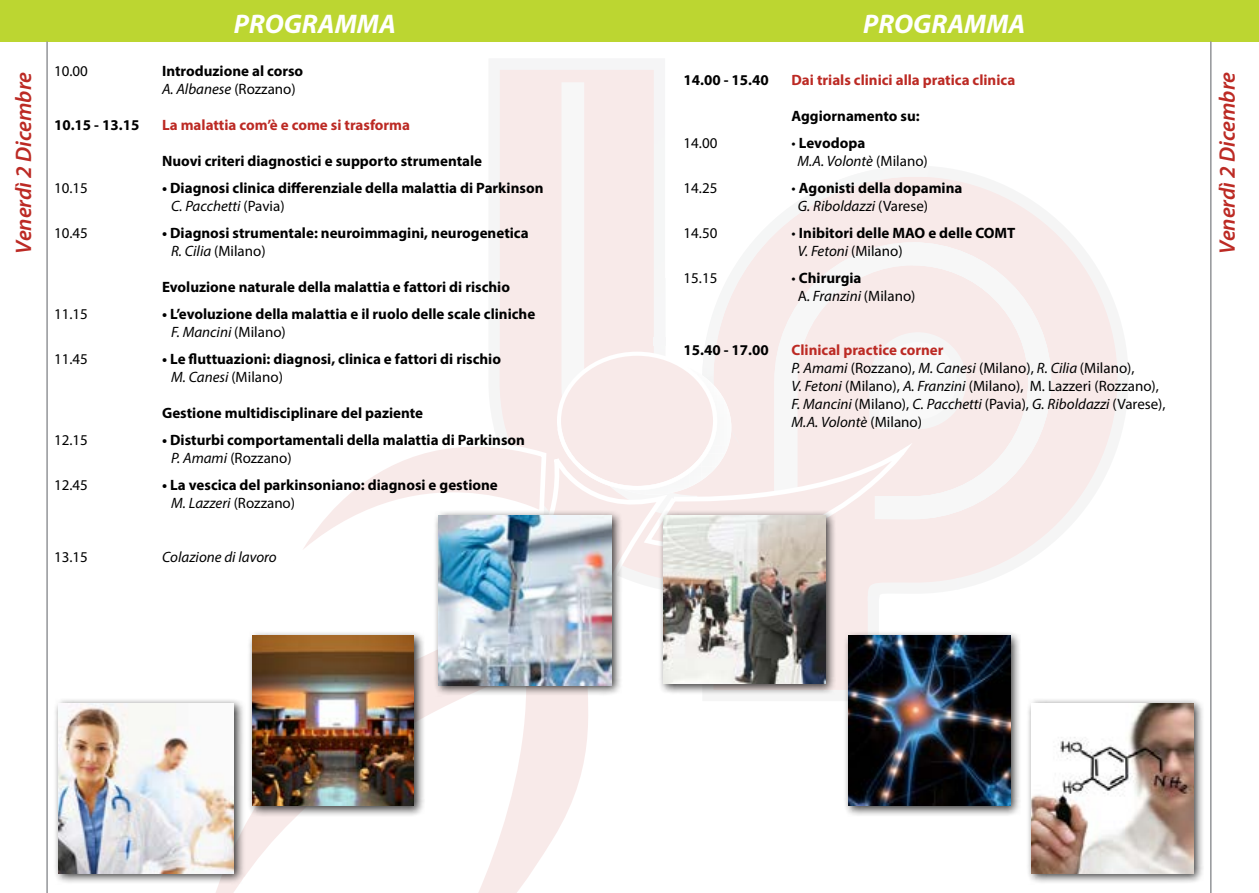
<style>
.page{position:relative;width:1259px;height:893px;background:#fff}
.page>*{position:absolute;margin:0;border:0;box-sizing:border-box;transform-origin:0 0}
.t1{font:italic 700 27px "Myriad Pro";color:#fff}
.t2{font:italic 600 22.5px "Myriad Pro";color:#bc2a24}
.t3{font:700 15px/18px "Myriad Pro";color:#000}
.t4{font:15px/18px "Myriad Pro";color:#000}
.t5{font:700 15px "Myriad Pro";color:#bc2a24}
.t6{font:italic 15px/18px "Myriad Pro";color:#000}
.s1{font-weight:400;font-style:italic}
.s2{font-weight:400}
.s3{font-style:normal}
.s4{font-weight:700;font-style:normal}
.s5{font-weight:700}
.s6{font-style:italic}
.s7{font-weight:700;color:#bc2a24}
</style>
<div class="page">
<svg style="left:837px;top:177px;width:280px;height:513px"></svg>
<img style="left:717px;top:177px;width:212px;height:161px">
<img style="left:499px;top:69px;width:155px;height:269px">
<svg style="left:774px;top:242px;width:277px;height:436px;fill:#f8eae9"></svg>
<img style="left:867px;top:578px;width:93px;height:23px">
<svg style="left:424px;top:338px;width:532px;height:258px"></svg>
<img style="left:666px;top:458px;width:35px;height:32px">
<svg style="left:216px;top:454px;width:450px;height:439px"></svg>
<div style="left:0;top:0;width:1259px;height:42px;background:#bcd631"></div>
<hr style="left:46px;top:42px;width:2px;height:851px;background:#939598">
<hr style="left:1210px;top:41px;width:1px;height:852px;background:#939598">
<div style="left:1026px;top:698px;width:179px;height:186px;background:#000;opacity:.75"></div>
<img style="left:1031px;top:703px;width:162px;height:170px">
<div style="left:843px;top:631px;width:179px;height:186px;background:#000;opacity:.75"></div>
<img style="left:848px;top:636px;width:162px;height:170px">
<div style="left:247px;top:631px;width:179px;height:186px;background:#000;opacity:.75"></div>
<img style="left:252px;top:636px;width:162px;height:170px">
<div style="left:433px;top:510px;width:189px;height:186px;background:#000;opacity:.75"></div>
<img style="left:438px;top:515px;width:173px;height:170px">
<div style="left:658px;top:510px;width:179px;height:185px;background:#000;opacity:.75"></div>
<img style="left:663px;top:515px;width:162px;height:168px">
<div style="left:53px;top:698px;width:192px;height:186px;background:#000;opacity:.75"></div>
<img style="left:58px;top:703px;width:176px;height:170px">
<h2 class="t2" style="left:9px;top:254px;width:183px;rotate:-90deg">Venerdì 2 Dicembre</h2>
<h1 class="t1" style="left:234px;top:6px;width:163px">PROGRAMMA</h1>
<h1 class="t1" style="left:863px;top:6px;width:163px">PROGRAMMA</h1>
<p class="t4" style="left:54px;top:62px;width:35px">10.00</p>
<p class="t3" style="left:162px;top:62px;width:143px">Introduzione al corso<br><span class="s1">A. Albanese</span> <span class="s2">(Rozzano)</span></p>
<p class="t3" style="left:54px;top:116px;width:87px">10.15 - 13.15</p>
<p class="t5" style="left:162px;top:115px;width:250px">La malattia com’è e come si trasforma</p>
<p class="t3" style="left:162px;top:152px;width:322px">Nuovi criteri diagnostici e supporto strumentale</p>
<p class="t4" style="left:54px;top:179px;width:35px">10.15</p>
<p class="t3" style="left:171px;top:179px;width:374px;text-indent:-9px">• Diagnosi clinica differenziale della malattia di Parkinson<br><span class="s1">C. Pacchetti</span> <span class="s2">(Pavia)</span></p>
<p class="t4" style="left:54px;top:224px;width:35px">10.45</p>
<p class="t3" style="left:171px;top:224px;width:359px;text-indent:-9px">• Diagnosi strumentale: neuroimmagini, neurogenetica<br><span class="s1">R. Cilia</span> <span class="s2">(Milano)</span></p>
<p class="t3" style="left:162px;top:278px;width:349px">Evoluzione naturale della malattia e fattori di rischio</p>
<p class="t4" style="left:54px;top:305px;width:35px">11.15</p>
<p class="t3" style="left:171px;top:305px;width:366px;text-indent:-9px">• L’evoluzione della malattia e il ruolo delle scale cliniche<br><span class="s1">F. Mancini</span> <span class="s2">(Milano)</span></p>
<p class="t4" style="left:54px;top:350px;width:35px">11.45</p>
<p class="t3" style="left:171px;top:350px;width:331px;text-indent:-9px">• Le fluttuazioni: diagnosi, clinica e fattori di rischio<br><span class="s1">M. Canesi</span> <span class="s2">(Milano)</span></p>
<p class="t3" style="left:162px;top:404px;width:263px">Gestione multidisciplinare del paziente</p>
<p class="t4" style="left:54px;top:431px;width:35px">12.15</p>
<p class="t3" style="left:171px;top:431px;width:355px;text-indent:-9px">• Disturbi comportamentali della malattia di Parkinson<br><span class="s1">P. Amami</span> <span class="s2">(Rozzano)</span></p>
<p class="t4" style="left:54px;top:476px;width:35px">12.45</p>
<p class="t3" style="left:171px;top:476px;width:328px;text-indent:-9px">• La vescica del parkinsoniano: diagnosi e gestione<br><span class="s1">M. Lazzeri</span> <span class="s2">(Rozzano)</span></p>
<p class="t4" style="left:54px;top:548px;width:35px">13.15</p>
<p class="t6" style="left:162px;top:548px;width:116px">Colazione di lavoro</p>
<p class="t3" style="left:683px;top:70px;width:87px">14.00 - 15.40</p>
<p class="t5" style="left:791px;top:70px;width:225px">Dai trials clinici alla pratica clinica</p>
<p class="t3" style="left:791px;top:106px;width:130px">Aggiornamento su:</p>
<p class="t4" style="left:683px;top:133px;width:35px">14.00</p>
<p class="t6" style="left:797px;top:133px;width:132px;text-indent:-6px"><span class="s3">•</span> <span class="s4">Levodopa<br></span>M.A. Volontè <span class="s3">(Milano)</span></p>
<p class="t4" style="left:683px;top:178px;width:35px">14.25</p>
<p class="t3" style="left:798px;top:178px;width:166px;text-indent:-6px"><span class="s2">•</span> Agonisti della dopamina<br><span class="s1">G. Riboldazzi</span> <span class="s2">(Varese)</span></p>
<p class="t4" style="left:683px;top:223px;width:35px">14.50</p>
<p class="t3" style="left:798px;top:223px;width:219px;text-indent:-6px"><span class="s2">•</span> Inibitori delle MAO e delle COMT<br><span class="s1">V. Fetoni</span> <span class="s2">(Milano)</span></p>
<p class="t4" style="left:683px;top:268px;width:35px">15.15</p>
<p class="t4" style="left:798px;top:268px;width:119px;text-indent:-6px">• <span class="s5">Chirurgia<br></span>A<span class="s6">. Franzini</span> (Milano)</p>
<p class="t3" style="left:683px;top:340px;width:87px">15.40 - 17.00</p>
<p class="t4" style="left:791px;top:340px;width:376px"><span class="s7">Clinical practice corner<br></span><span class="s6">P. Amami</span> (Rozzano), <span class="s6">M. Canesi</span> (Milano), <span class="s6">R. Cilia</span> (Milano),<br><span class="s6">V. Fetoni</span> (Milano), <span class="s6">A. Franzini</span> (Milano), M. Lazzeri (Rozzano), <span class="s6">F. Mancini</span> (Milano), <span class="s6">C. Pacchetti</span> (Pavia), <span class="s6">G. Riboldazzi</span> (Varese), <span class="s6">M.A. Volontè</span> (Milano)</p>
<h2 class="t2" style="left:1213px;top:254px;width:183px;rotate:-90deg">Venerdì 2 Dicembre</h2>
</div>
